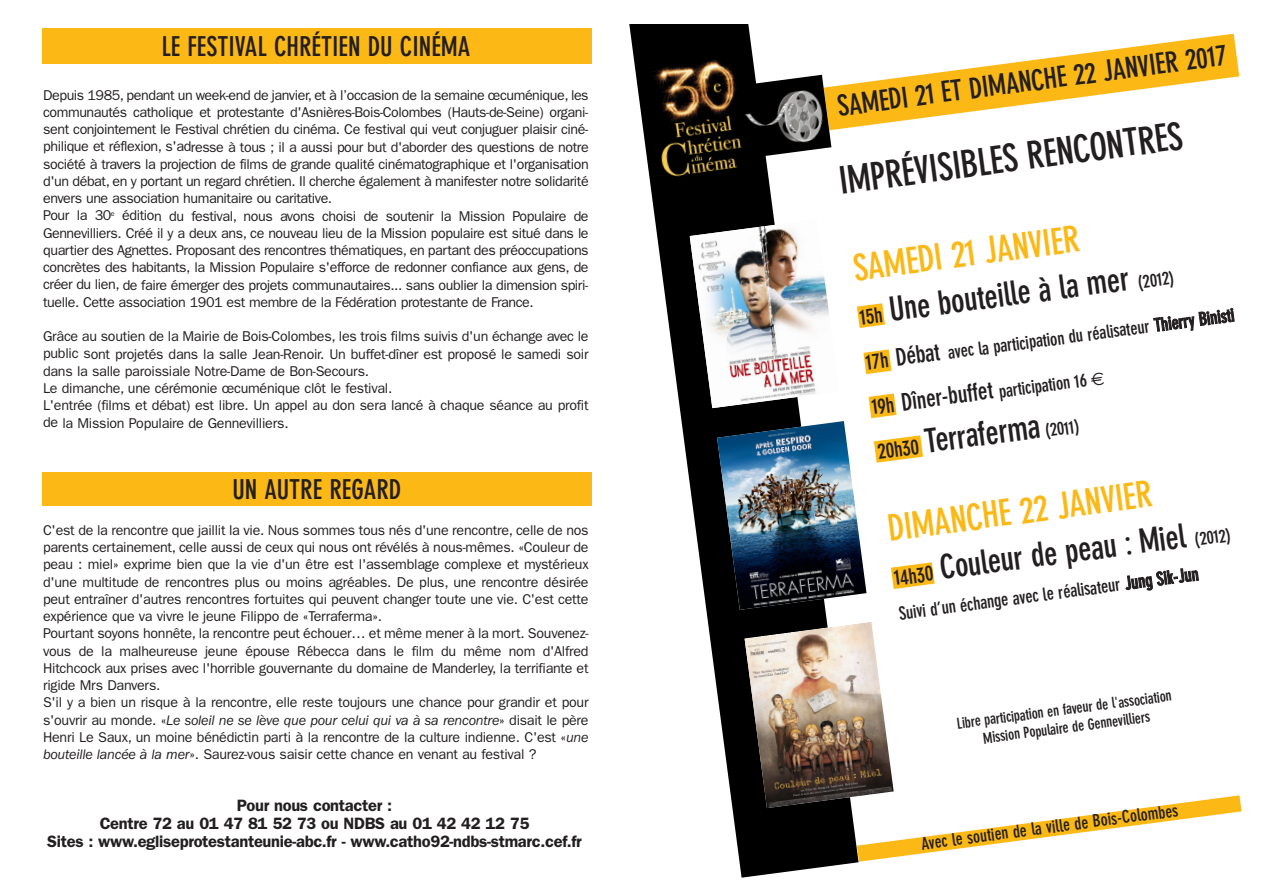
<style>
.page{position:relative;width:1263px;height:893px;background:#fff}
.page>*{position:absolute;margin:0;border:0;box-sizing:border-box;transform-origin:0 0}
.t1{font:700 condensed 37.5px "DIN Neuzeit Grotesk";color:#231f20}
.t2{font:700 condensed 36px "DIN Neuzeit Grotesk";color:#fcb814}
.t3{font:700 condensed 33px "DIN Neuzeit Grotesk";color:#231f20}
.t4{font:700 condensed 28.5px "DIN Neuzeit Grotesk";color:#231f20}
.t5{font:700 condensed 27px "DIN Neuzeit Grotesk";color:#231f20}
.t6{font:700 condensed 18px "DIN Neuzeit Grotesk";color:#231f20}
.t7{font:700 condensed 17.1px "DIN Neuzeit Grotesk";color:#231f20}
.t8{font:600 16.5px/18px "Franklin Gothic";letter-spacing:-.02em;color:#231f20;text-align:center}
.t9{font:700 condensed 15px/18px "DIN Neuzeit Grotesk";color:#231f20;text-align:center}
.t10{font:14.25px/17.2px "Franklin Gothic";letter-spacing:-.02em;color:#231f20}
.s1{font-style:italic}
.s2{font-size:21px}
.s3{font-size:18px}
.s4{font-size:24px}
.s5{font-family:"Euro Sans";font-weight:400;font-stretch:normal}
</style>
<div class="page">
<div style="left:42px;top:29px;width:549px;height:35px;background:#fcb814"></div>
<div style="left:42px;top:472px;width:550px;height:34px;background:#fcb814"></div>
<svg style="left:858px;top:34px;width:381px;height:93px"></svg>
<svg style="left:629px;top:24px;width:229px;height:854px"></svg>
<svg style="left:744px;top:795px;width:497px;height:67px"></svg>
<img style="left:744px;top:622px;width:150px;height:186px">
<img style="left:640px;top:49px;width:119px;height:140px">
<img style="left:738px;top:75px;width:93px;height:83px">
<img style="left:690px;top:219px;width:245px;height:391px">
<h3 class="t5" style="left:161px;top:36px;width:310px">LE FESTIVAL CHRÉTIEN DU CINÉMA</h3>
<p class="t10" style="left:43px;top:86px;width:547px">Depuis 1985, pendant un week-end de janvier, et à l’occasion de la semaine œcuménique, les communautés catholique et protestante d'Asnières-Bois-Colombes (Hauts-de-Seine) organi&shy;sent conjointement le Festival chrétien du cinéma. Ce festival qui veut conjuguer plaisir ciné&shy;philique et réflexion, s'adresse à tous ; il a aussi pour but d'aborder des questions de notre société à travers la projection de films de grande qualité cinématographique et l'organisation d'un débat, en y portant un regard chrétien. Il cherche également à manifester notre solidarité envers une association humanitaire ou caritative.<br>Pour la 30<sup>e</sup> édition du festival, nous avons choisi de soutenir la Mission Populaire de Gennevilliers. Créé il y a deux ans, ce nouveau lieu de la Mission populaire est situé dans le quartier des Agnettes. Proposant des rencontres thématiques, en partant des préoccupations concrètes des habitants, la Mission Populaire s'efforce de redonner confiance aux gens, de créer du lien, de faire émerger des projets communautaires... sans oublier la dimension spiri&shy;tuelle. Cette association 1901 est membre de la Fédération protestante de France.</p>
<p class="t10" style="left:43px;top:328px;width:547px">Grâce au soutien de la Mairie de Bois-Colombes, les trois films suivis d'un échange avec le public sont projetés dans la salle Jean-Renoir. Un buffet-dîner est proposé le samedi soir dans la salle paroissiale Notre-Dame de Bon-Secours.<br>Le dimanche, une cérémonie œcuménique clôt le festival.<br>L'entrée (films et débat) est libre. Un appel au don sera lancé à chaque séance au profit de la Mission Populaire de Gennevilliers.</p>
<h3 class="t5" style="left:232px;top:479px;width:170px">UN AUTRE REGARD</h3>
<p class="t10" style="left:43px;top:521px;width:547px">C'est de la rencontre que jaillit la vie. Nous sommes tous nés d'une rencontre, celle de nos parents certainement, celle aussi de ceux qui nous ont révélés à nous-mêmes. «Couleur de peau : miel» exprime bien que la vie d'un être est l'assemblage complexe et mystérieux d'une multitude de rencontres plus ou moins agréables. De plus, une rencontre désirée peut entraîner d'autres rencontres fortuites qui peuvent changer toute une vie. C'est cette expérience que va vivre le jeune Filippo de «Terraferma».<br>Pourtant soyons honnête, la rencontre peut échouer… et même mener à la mort. Souvenez&shy;vous de la malheureuse jeune épouse Rébecca dans le film du même nom d'Alfred Hitchcock aux prises avec l'horrible gouvernante du domaine de Manderley, la terrifiante et rigide Mrs Danvers.<br>S'il y a bien un risque à la rencontre, elle reste toujours une chance pour grandir et pour s'ouvrir au monde. «<span class="s1">Le soleil ne se lève que pour celui qui va à sa rencontre</span>» disait le père Henri Le Saux, un moine bénédictin parti à la rencontre de la culture indienne. C'est «<span class="s1">une bouteille lancée à la mer</span>». Saurez-vous saisir cette chance en venant au festival ?</p>
<p class="t8" style="left:47px;top:796px;width:536px">Pour nous contacter :<br>Centre 72 au 01 47 81 52 73 ou NDBS au 01 42 42 12 75<br>Sites : www.egliseprotestanteunie-abc.fr - www.catho92-ndbs-stmarc.cef.fr</p>
<h3 class="t4" style="left:836px;top:94px;width:394px;rotate:-7deg">SAMEDI 21 ET DIMANCHE 22 JANVIER 2017</h3>
<h1 class="t1" style="left:837px;top:165px;width:348px;rotate:-7deg">IMPRÉVISIBLES RENCONTRES</h1>
<h2 class="t2" style="left:852px;top:253px;width:229px;rotate:-7deg">SAMEDI 21 JANVIER</h2>
<h3 class="t3" style="left:858px;top:300px;width:318px;rotate:-7deg"><span class="s2">15h</span> Une bouteille à la mer <span class="s3">(2012)</span></h3>
<p class="t6" style="left:865px;top:355px;width:373px;rotate:-7deg"><span class="s2">17h</span> <span class="s4">Débat</span> avec la participation du réalisateur Thierry Binisti</p>
<p class="t6" style="left:871px;top:400px;width:236px;rotate:-7deg"><span class="s2">19h</span> <span class="s4">Dîner-buffet</span> participation 16 <span class="s5">€</span></p>
<h3 class="t3" style="left:875px;top:434px;width:205px;rotate:-7deg"><span class="s2">20h30</span> Terraferma <span class="s3">(2011)</span></h3>
<h2 class="t2" style="left:886px;top:513px;width:268px;rotate:-7deg">DIMANCHE 22 JANVIER</h2>
<h3 class="t3" style="left:892px;top:560px;width:341px;rotate:-7deg"><span class="s2">14h30</span> Couleur de peau : Miel <span class="s3">(2012)</span></h3>
<p class="t6" style="left:898px;top:605px;width:304px;rotate:-7deg">Suivi d’un échange avec le réalisateur Jung Sik-Jun</p>
<p class="t9" style="left:956px;top:715px;width:218px;rotate:-7deg">Libre participation en faveur de l'association<br>Mission Populaire de Gennevilliers</p>
<p class="t7" style="left:920px;top:836px;width:261px;rotate:-7deg">Avec le soutien de la ville de Bois-Colombes</p>
</div>
